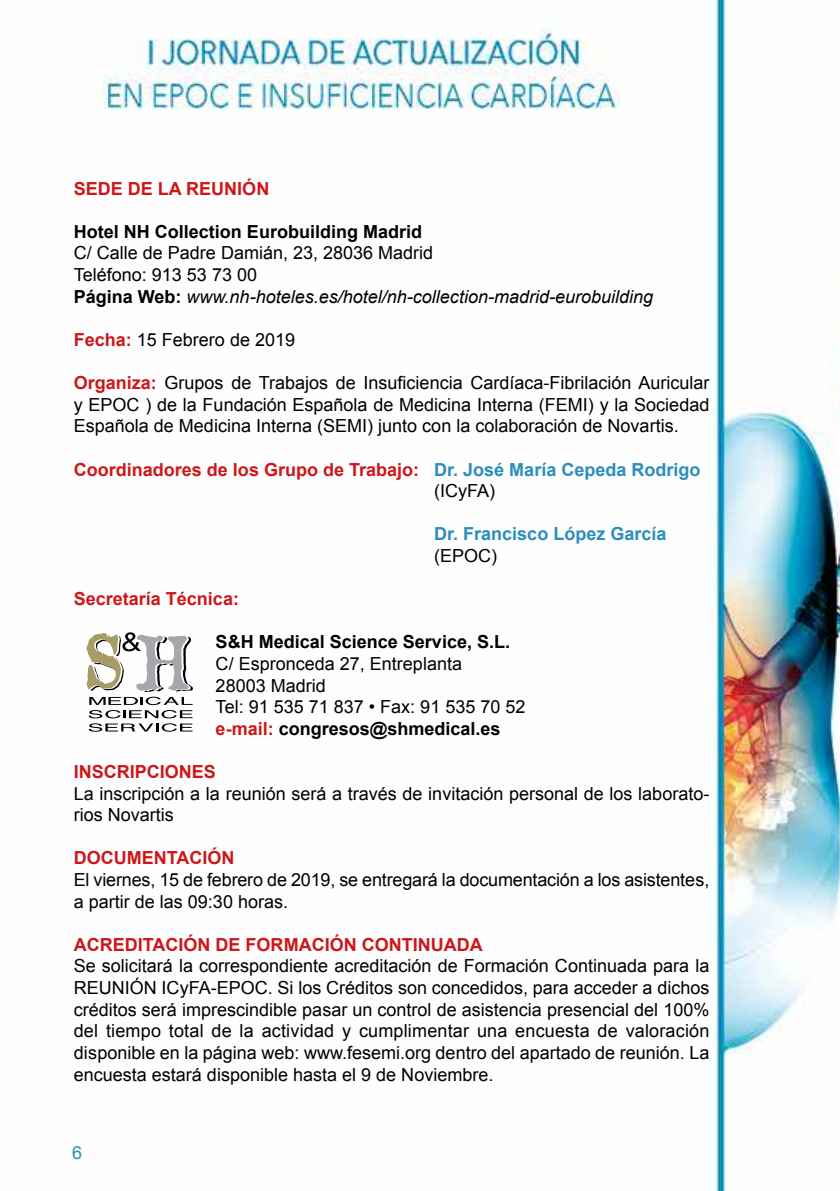
<style>
.page{position:relative;width:840px;height:1191px;background:#fff}
.page>*{position:absolute;margin:0;border:0;box-sizing:border-box;transform-origin:0 0}
.t1{font:18px/21.6px "Arial";color:#000}
.t2{font:700 18px/21.6px "Arial";color:#cd171a}
.t3{font:italic 18px/21.6px "Arial";color:#000}
.t4{font:700 18px "Arial";color:#000}
.t5{font:700 18px "Arial";color:#2b8eba}
.t6{font:18px "Arial";color:#2b8eba}
.s1{font-style:normal}
.s2{font-weight:700;font-style:normal}
.s3{font-weight:700;color:#cd171a}
.s4{color:#2b8eba}
.s5{font-weight:400;color:#000}
.s6{font-weight:700}
</style>
<div class="page">
<img style="left:91px;top:0;width:748px;height:1191px">
<svg style="left:86px;top:632px;width:107px;height:99px"></svg>
<p class="t2" style="left:74px;top:178px;width:197px">SEDE DE LA REUNIÓN</p>
<p class="t4" style="left:74px;top:220px;width:350px">Hotel NH Collection Eurobuilding Madrid</p>
<p class="t3" style="left:74px;top:242px;width:580px"><span class="s1">C/ Calle de Padre Damián, 23, 28036 Madrid<br>Teléfono: 913 53 73 00<br></span><span class="s2">Página Web:</span> www.nh-hoteles.es/hotel/nh-collection-madrid-eurobuilding</p>
<p class="t1" style="left:74px;top:329px;width:223px"><span class="s3">Fecha:</span> 15 Febrero de 2019</p>
<p class="t1" style="left:74px;top:372px;width:636px;text-align:justify"><span class="s3">Organiza:</span> Grupos de Trabajos de Insuficiencia Cardíaca-Fibrilación Auricular y EPOC ) de la Fundación Española de Medicina Interna (FEMI) y la Sociedad Española de Medicina Interna (SEMI) junto con la colaboración de Novartis.</p>
<p class="t2" style="left:434px;top:459px;width:268px;text-indent:-360px">Coordinadores de los Grupo de Trabajo: <span class="s4">Dr. José María Cepeda Rodrigo </span><span class="s5">(ICyFA)</span></p>
<p class="t5" style="left:434px;top:522px;width:234px">Dr. Francisco López García</p>
<p class="t1" style="left:434px;top:545px;width:65px">(EPOC)</p>
<p class="t2" style="left:74px;top:588px;width:167px">Secretaría Técnica:</p>
<p class="t4" style="left:215px;top:630px;width:296px">S&amp;H Medical Science Service, S.L.</p>
<p class="t1" style="left:215px;top:653px;width:311px">C/ Espronceda 27, Entreplanta<br>28003 Madrid<br>Tel: 91 535 71 837 • Fax: 91 535 70 52 <span class="s3">e-mail:</span> <span class="s6">congresos@shmedical.es</span></p>
<p class="t2" style="left:74px;top:761px;width:144px">INSCRIPCIONES</p>
<p class="t1" style="left:74px;top:782px;width:636px">La inscripción a la reunión será a través de invitación personal de los laborato&shy;rios Novartis</p>
<p class="t2" style="left:74px;top:848px;width:162px">DOCUMENTACIÓN</p>
<p class="t1" style="left:74px;top:869px;width:636px">El viernes, 15 de febrero de 2019, se entregará la documentación a los asistentes, a partir de las 09:30 horas.</p>
<p class="t2" style="left:74px;top:934px;width:410px">ACREDITACIÓN DE FORMACIÓN CONTINUADA</p>
<p class="t1" style="left:74px;top:955px;width:636px;text-align:justify">Se solicitará la correspondiente acreditación de Formación Continuada para la REUNIÓN ICyFA-EPOC. Si los Créditos son concedidos, para acceder a dichos créditos será imprescindible pasar un control de asistencia presencial del 100% del tiempo total de la actividad y cumplimentar una encuesta de valoración disponible en la página web: www.fesemi.org dentro del apartado de reunión. La encuesta estará disponible hasta el 9 de Noviembre.</p>
<p class="t6" style="left:72px;top:1140px;width:12px">6</p>
</div>
